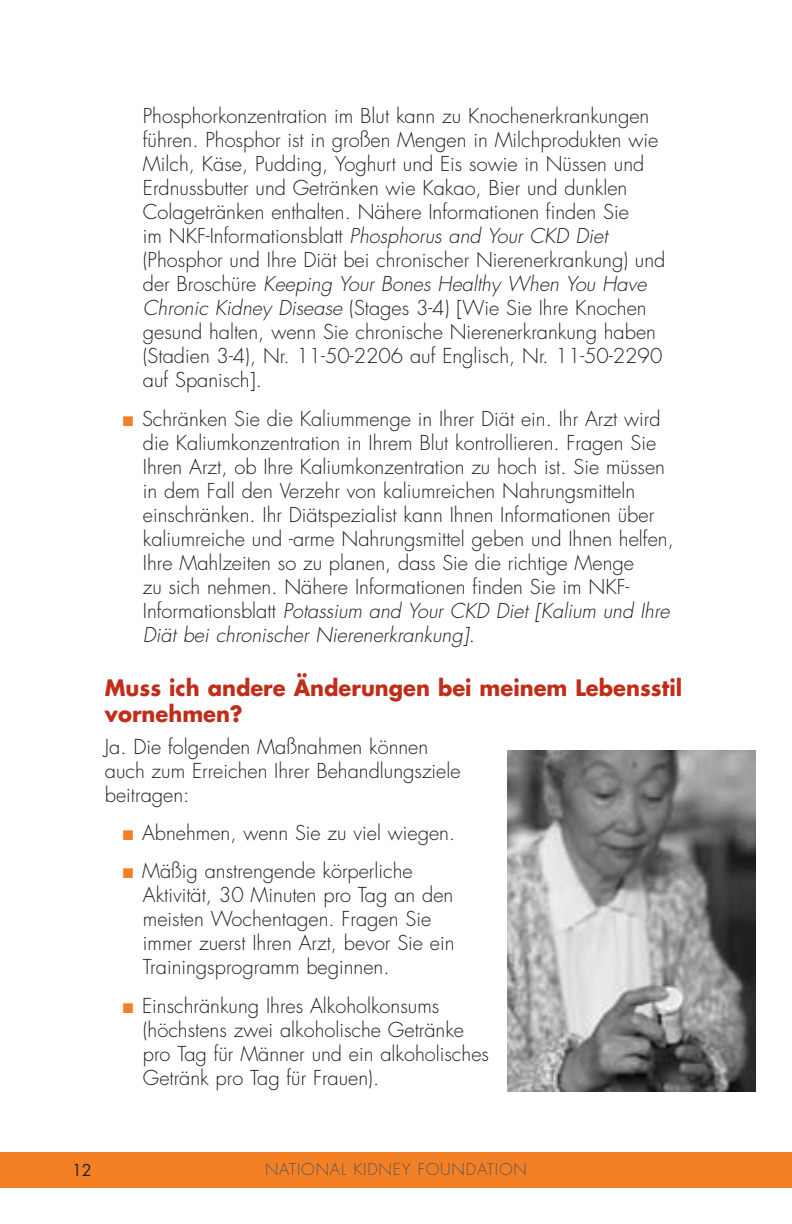
<style>
.page{position:relative;width:792px;height:1224px;background:#fff}
.page>*{position:absolute;margin:0;border:0;box-sizing:border-box;transform-origin:0 0}
.Head1{font:700 22px/26px "Futura";color:#c02d19;scale:.96 1}
.Bullet{font:300 20px/24px "Futura";color:#231f20}
.Bullet_before_body{font:300 20px/24px "Futura";color:#231f20}
.Body1_before_bullet{font:300 20px/24px "Futura";color:#231f20}
.t1{font:300 16px "Futura";letter-spacing:.05em;color:#57585a}
.t2{font:16px "Futura";color:#231f20}
.t3{font:300 14px "Futura";color:#57585a}
.s1{font-style:italic}
.s2{color:#f48026}
.s3{font-size:16px}
</style>
<div class="page">
<div style="left:0;top:1152px;width:792px;height:36px;background:#f48026"></div>
<img style="left:508px;top:751px;width:248px;height:341px">
<p class="Bullet" style="left:143px;top:105px;width:524px">Phosphorkonzentration im Blut kann zu Knochenerkrankungen führen. Phosphor ist in großen Mengen in Milchprodukten wie Milch, Käse, Pudding, Yoghurt und Eis sowie in Nüssen und Erdnussbutter und Getränken wie Kakao, Bier und dunklen Colagetränken enthalten. Nähere Informationen finden Sie<br>im NKF-Informationsblatt <span class="s1">Phosphorus and Your CKD Diet </span>(Phosphor und Ihre Diät bei chronischer Nierenerkrankung) und der Broschüre <span class="s1">Keeping Your Bones Healthy When You Have Chronic Kidney Disease</span> (Stages 3-4) [Wie Sie Ihre Knochen gesund halten, wenn Sie chronische Nierenerkrankung haben (Stadien 3-4), Nr. 11-50-2206 auf Englisch, Nr. 11-50-2290 auf Spanisch].</p>
<p class="Bullet_before_body" style="left:143px;top:407px;width:533px;text-indent:-20px"><span class="s2">■</span> Schränken Sie die Kaliummenge in Ihrer Diät ein. Ihr Arzt wird die Kaliumkonzentration in Ihrem Blut kontrollieren. Fragen Sie Ihren Arzt, ob Ihre Kaliumkonzentration zu hoch ist. Sie müssen in dem Fall den Verzehr von kaliumreichen Nahrungsmitteln einschränken. Ihr Diätspezialist kann Ihnen Informationen über kaliumreiche und -arme Nahrungsmittel geben und Ihnen helfen, Ihre Mahlzeiten so zu planen, dass Sie die richtige Menge<br>zu sich nehmen. Nähere Informationen finden Sie im NKF-Informationsblatt <span class="s1">Potassium and Your CKD Diet [Kalium und Ihre Diät bei chronischer Nierenerkrankung]</span>.</p>
<p class="Head1" style="left:105px;top:675px;width:603px">Muss ich andere Änderungen bei meinem Lebensstil vornehmen?</p>
<p class="Body1_before_bullet" style="left:105px;top:735px;width:357px">Ja. Die folgenden Maßnahmen können auch zum Erreichen Ihrer Behandlungsziele beitragen:</p>
<p class="Bullet" style="left:123px;top:821px;width:334px"><span class="s2">■</span> Abnehmen, wenn Sie zu viel wiegen.</p>
<p class="Bullet" style="left:143px;top:860px;width:313px;text-indent:-20px"><span class="s2">■</span> Mäßig anstrengende körperliche Aktivität, 30 Minuten pro Tag an den meisten Wochentagen. Fragen Sie immer zuerst Ihren Arzt, bevor Sie ein Trainingsprogramm beginnen.</p>
<p class="Bullet" style="left:143px;top:994px;width:348px;text-indent:-20px"><span class="s2">■</span> Einschränkung Ihres Alkoholkonsums (höchstens zwei alkoholische Getränke pro Tag für Männer und ein alkoholisches Getränk pro Tag für Frauen).</p>
<p class="t2" style="left:72px;top:1159px;width:21px">11 22</p>
<p class="t1" style="left:265px;top:1160px;width:26px">Nationa</p>
<p class="t3" style="left:341px;top:1159px;width:174px"><span class="s3">l K</span>National Kidney Foundation</p>
<p class="t1" style="left:363px;top:1160px;width:10px">idne</p>
<p class="t1" style="left:402px;top:1160px;width:62px">y Foundation</p>
</div>
